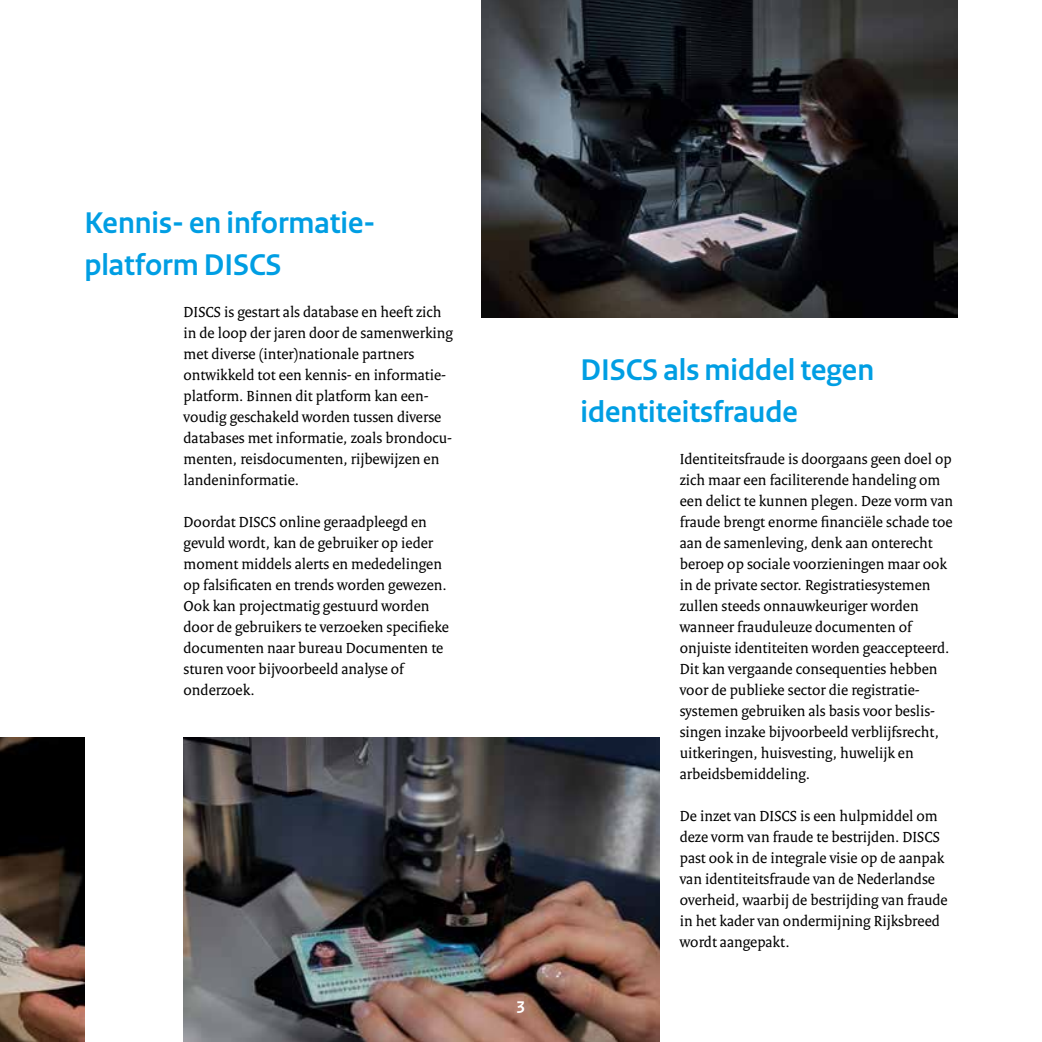
<style>
.page{position:relative;width:1042px;height:1042px;background:#fff}
.page>*{position:absolute;margin:0;border:0;box-sizing:border-box;transform-origin:0 0}
.t1{font:700 31.5px/42px "Rijksoverheid Sans Heading";color:#009ee3}
.t2{font:700 17.5px "Rijksoverheid Sans Text";color:#fff}
.t3{font:15.75px/21px "Rijksoverheid Serif";color:#000}
</style>
<div class="page">
<img style="left:0;top:737px;width:84px;height:305px">
<img style="left:184px;top:737px;width:476px;height:305px">
<img style="left:481px;top:0;width:476px;height:317px">
<h1 class="t1" style="left:84px;top:203px;width:292px">Kennis- en informatie&shy;platform DISCS</h1>
<p class="t3" style="left:184px;top:301px;width:271px">DISCS is gestart als database en heeft zich in de loop der jaren door de samenwerking met diverse (inter)nationale partners ontwikkeld tot een kennis- en informatie&shy;platform. Binnen dit platform kan een&shy;voudig geschakeld worden tussen diverse databases met informatie, zoals brondocu&shy;menten, reisdocumenten, rijbewijzen en landeninformatie.</p>
<p class="t3" style="left:184px;top:511px;width:267px">Doordat DISCS online geraadpleegd en gevuld wordt, kan de gebruiker op ieder moment middels alerts en mededelingen op falsificaten en trends worden gewezen.<br>Ook kan projectmatig gestuurd worden door de gebruikers te verzoeken specifieke documenten naar bureau Documenten te sturen voor bijvoorbeeld analyse of onderzoek.</p>
<p class="t2" style="left:517px;top:995px;width:10px">3</p>
<h1 class="t1" style="left:580px;top:350px;width:295px">DISCS als middel tegen identiteitsfraude</h1>
<p class="t3" style="left:680px;top:448px;width:275px">Identiteitsfraude is doorgaans geen doel op zich maar een faciliterende handeling om een delict te kunnen plegen. Deze vorm van fraude brengt enorme financiële schade toe aan de samenleving, denk aan onterecht beroep op sociale voorzieningen maar ook in de private sector. Registratiesystemen zullen steeds onnauwkeuriger worden wanneer frauduleuze documenten of onjuiste identiteiten worden geaccepteerd.<br>Dit kan vergaande consequenties hebben voor de publieke sector die registratie&shy;systemen gebruiken als basis voor beslis&shy;singen inzake bijvoorbeeld verblijfsrecht, uitkeringen, huisvesting, huwelijk en arbeidsbemiddeling.</p>
<p class="t3" style="left:680px;top:805px;width:269px">De inzet van DISCS is een hulpmiddel om deze vorm van fraude te bestrijden. DISCS past ook in de integrale visie op de aanpak van identiteitsfraude van de Nederlandse overheid, waarbij de bestrijding van fraude in het kader van ondermijning Rijksbreed wordt aangepakt.</p>
</div>
